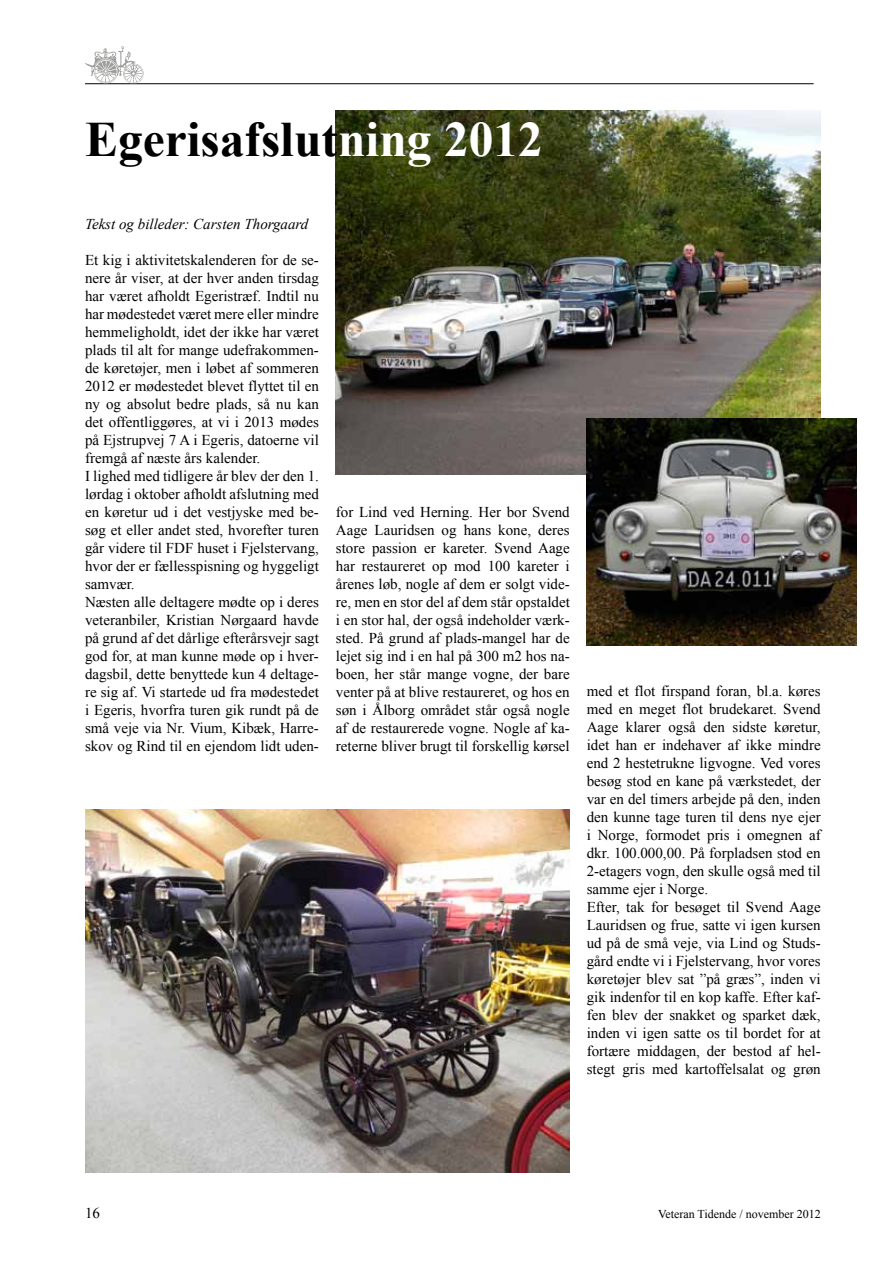
<style>
.page{position:relative;width:893px;height:1263px;background:#fff}
.page>*{position:absolute;margin:0;border:0;box-sizing:border-box;transform-origin:0 0}
.t1{font:700 49.5px "Times New Roman";color:#000}
.t2{font:15px/18px "Times New Roman";color:#000}
.t3{font:italic 15px "Times New Roman";color:#000}
.t4{font:12px "Times New Roman";color:#000}
.s1{color:#fff}
</style>
<div class="page">
<hr style="left:85px;top:83px;width:729px;height:1px;background:#000">
<img style="left:85px;top:46px;width:58px;height:38px">
<img style="left:336px;top:111px;width:485px;height:363px">
<img style="left:85px;top:809px;width:485px;height:364px">
<img style="left:587px;top:419px;width:270px;height:226px">
<h1 class="t1" style="left:85px;top:105px;width:459px">Egerisafslut<span class="s1">ning 2012</span></h1>
<p class="t3" style="left:85px;top:214px;width:225px">Tekst og billeder: Carsten Thorgaard</p>
<p class="t2" style="left:85px;top:251px;width:235px">Et kig i aktivitetskalenderen for de se&shy;nere år viser, at der hver anden tirsdag har været afholdt Egeristræf. Indtil nu har mødestedet været mere eller mindre hemmeligholdt, idet der ikke har været plads til alt for mange udefrakommen&shy;de køretøjer, men i løbet af sommeren 2012 er mødestedet blevet flyttet til en ny og absolut bedre plads, så nu kan det offentliggøres, at vi i 2013 mødes på Ejstrupvej 7 A i Egeris, datoerne vil fremgå af næste års kalender.<br>I lighed med tidligere år blev der den 1. lørdag i oktober afholdt afslutning med en køretur ud i det vestjyske med be&shy;søg et eller andet sted, hvorefter turen går videre til FDF huset i Fjelstervang, hvor der er fællesspisning og hyggeligt samvær.<br>Næsten alle deltagere mødte op i deres veteranbiler, Kristian Nørgaard havde på grund af det dårlige efterårsvejr sagt god for, at man kunne møde op i hver&shy;dagsbil, dette benyttede kun 4 deltage&shy;re sig af. Vi startede ud fra mødestedet i Egeris, hvorfra turen gik rundt på de små veje via Nr. Vium, Kibæk, Harre&shy;skov og Rind til en ejendom lidt uden-</p>
<p class="t2" style="left:336px;top:503px;width:235px;text-align:justify">for Lind ved Herning. Her bor Svend Aage Lauridsen og hans kone, deres store passion er kareter. Svend Aage har restaureret op mod 100 kareter i årenes løb, nogle af dem er solgt vide&shy;re, men en stor del af dem står opstaldet i en stor hal, der også indeholder værk&shy;sted. På grund af plads-mangel har de lejet sig ind i en hal på 300 m2 hos na&shy;boen, her står mange vogne, der bare venter på at blive restaureret, og hos en søn i Ålborg området står også nogle af de restaurerede vogne. Nogle af ka&shy;reterne bliver brugt til forskellig kørsel</p>
<p class="t2" style="left:587px;top:681px;width:235px">med et flot firspand foran, bl.a. køres med en meget flot brudekaret. Svend Aage klarer også den sidste køretur, idet han er indehaver af ikke mindre end 2 hestetrukne ligvogne. Ved vores besøg stod en kane på værkstedet, der var en del timers arbejde på den, inden den kunne tage turen til dens nye ejer i Norge, formodet pris i omegnen af dkr. 100.000,00. På forpladsen stod en 2-etagers vogn, den skulle også med til samme ejer i Norge.<br>Efter, tak for besøget til Svend Aage Lauridsen og frue, satte vi igen kursen ud på de små veje, via Lind og Studs&shy;gård endte vi i Fjelstervang, hvor vores køretøjer blev sat ”på græs”, inden vi gik indenfor til en kop kaffe. Efter kaf&shy;fen blev der snakket og sparket dæk, inden vi igen satte os til bordet for at fortære middagen, der bestod af hel&shy;stegt gris med kartoffelsalat og grøn</p>
<p class="t2" style="left:85px;top:1204px;width:16px">16</p>
<p class="t4" style="left:658px;top:1206px;width:164px">Veteran Tidende / november 2012</p>
</div>
